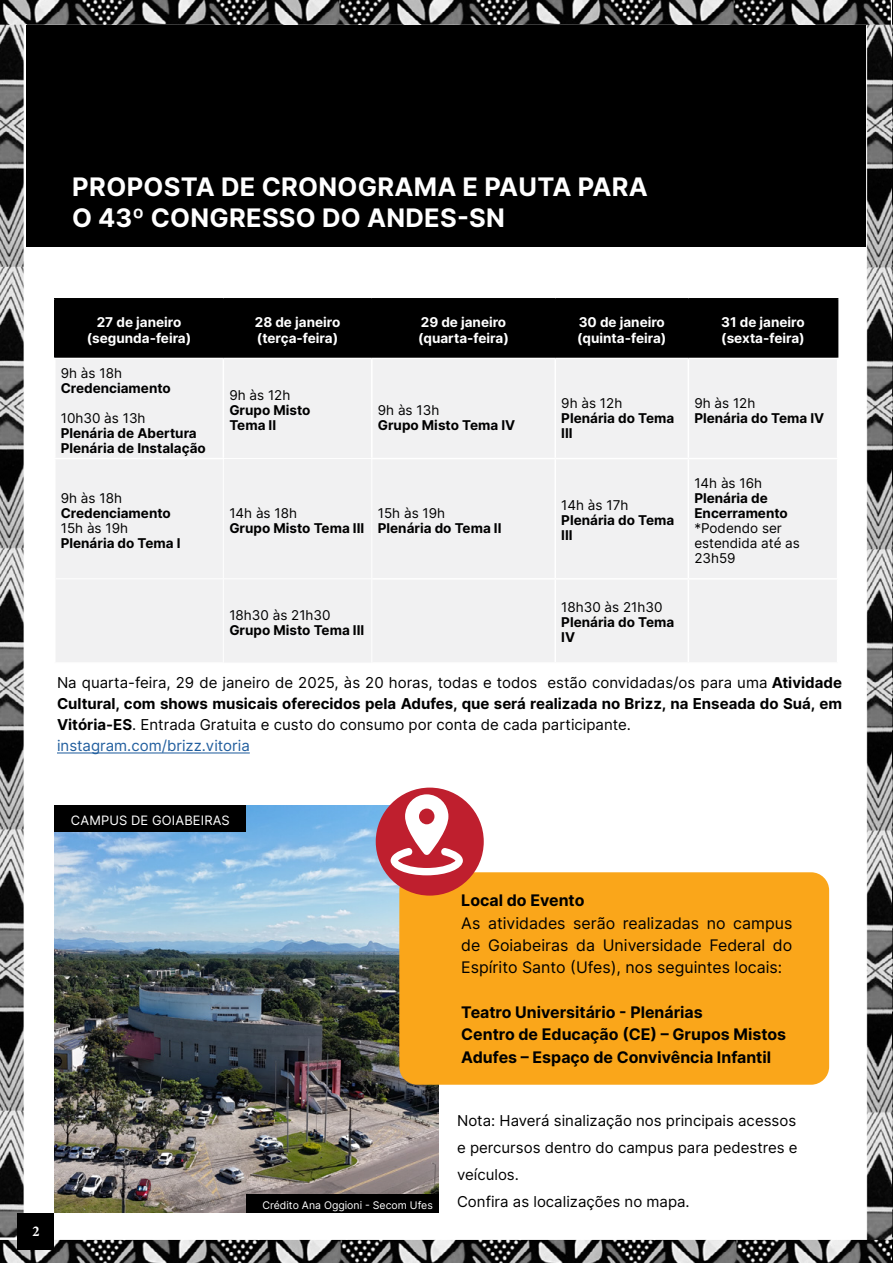
<style>
.page{position:relative;width:893px;height:1263px;background:#fff}
.page>*{position:absolute;margin:0;border:0;box-sizing:border-box;transform-origin:0 0}
.t1{font:700 25.5px/30.6px "Inter";letter-spacing:.01em;color:#fff}
.t2{font:700 15.9px/22.4px "Inter";color:#000}
.t3{font:15.9px/22.4px "Inter";color:#000;text-align:justify}
.t4{font:15px/27px "Inter";color:#000}
.t5{font:15px "Minion Pro Bold Cn Capt";color:#fff}
.t6{font:700 13.5px/15px "Inter";color:#000}
.t7{font:13.5px/15px "Inter";color:#000}
.t8{font:700 13.5px/16.5px "Inter";color:#fff}
.t9{font:12.9px "Inter";letter-spacing:.01em;color:#fff}
.t10{font:10.5px "Inter";color:#fff}
.s1{font-weight:700}
.s2{color:#215e9e}
</style>
<div class="page">
<img style="left:0;top:0;width:893px;height:1263px">
<div style="left:18px;top:1213px;width:36px;height:36px;background:#000"></div>
<h1 class="t1" style="left:72px;top:171px;width:577px">PROPOSTA DE CRONOGRAMA E PAUTA PARA<br>O 43º CONGRESSO DO ANDES-SN</h1>
<p class="t8" style="left:87px;top:313px;width:106px;text-align:center">27 de janeiro (segunda-feira)</p>
<p class="t8" style="left:255px;top:313px;width:87px">28 de janeiro (terça-feira)</p>
<p class="t8" style="left:418px;top:313px;width:92px">29 de janeiro (quarta-feira)</p>
<p class="t8" style="left:577px;top:313px;width:91px">30 de janeiro (quinta-feira)</p>
<p class="t8" style="left:721px;top:313px;width:85px">31 de janeiro (sexta-feira)</p>
<p class="t7" style="left:61px;top:365px;width:63px">9h às 18h</p>
<p class="t6" style="left:61px;top:380px;width:112px">Credenciamento</p>
<p class="t7" style="left:61px;top:410px;width:86px">10h30 às 13h</p>
<p class="t6" style="left:61px;top:425px;width:147px">Plenária de Abertura<br>Plenária de Instalação</p>
<p class="t7" style="left:229px;top:387px;width:63px">9h às 12h</p>
<p class="t6" style="left:229px;top:402px;width:83px">Grupo Misto<br>Tema II</p>
<p class="t7" style="left:378px;top:402px;width:63px">9h às 13h</p>
<p class="t7" style="left:561px;top:395px;width:63px">9h às 12h</p>
<p class="t6" style="left:561px;top:410px;width:115px">Plenária do Tema<br>III</p>
<p class="t7" style="left:694px;top:395px;width:63px">9h às 12h</p>
<p class="t6" style="left:694px;top:410px;width:132px">Plenária do Tema IV</p>
<p class="t6" style="left:378px;top:417px;width:139px">Grupo Misto Tema IV</p>
<p class="t7" style="left:61px;top:490px;width:63px">9h às 18h</p>
<p class="t6" style="left:61px;top:505px;width:112px">Credenciamento</p>
<p class="t7" style="left:61px;top:520px;width:69px">15h às 19h</p>
<p class="t6" style="left:61px;top:535px;width:121px">Plenária do Tema I</p>
<p class="t7" style="left:229px;top:505px;width:69px">14h às 18h</p>
<p class="t6" style="left:229px;top:520px;width:136px">Grupo Misto Tema III</p>
<p class="t7" style="left:378px;top:505px;width:69px">15h às 19h</p>
<p class="t6" style="left:378px;top:520px;width:125px">Plenária do Tema II</p>
<p class="t7" style="left:229px;top:607px;width:103px">18h30 às 21h30</p>
<p class="t6" style="left:229px;top:622px;width:136px">Grupo Misto Tema III</p>
<p class="t7" style="left:561px;top:497px;width:69px">14h às 17h</p>
<p class="t6" style="left:561px;top:512px;width:115px">Plenária do Tema<br>III</p>
<p class="t7" style="left:561px;top:600px;width:103px">18h30 às 21h30</p>
<p class="t6" style="left:561px;top:615px;width:115px">Plenária do Tema<br>IV</p>
<p class="t7" style="left:694px;top:475px;width:69px">14h às 16h</p>
<p class="t6" style="left:694px;top:490px;width:95px">Plenária de<br>Encerramento</p>
<p class="t7" style="left:694px;top:520px;width:107px">*Podendo ser estendida até as<br>23h59</p>
<p class="t4" style="left:57px;top:671px;width:786px;line-height:21px">Na quarta-feira, 29 de janeiro de 2025, às 20 horas, todas e todos estão convidadas/os para uma <span class="s1">Atividade Cultural, com shows musicais oferecidos pela Adufes, que será realizada no Brizz, na Enseada do Suá, em Vitória-ES</span>. Entrada Gratuita e custo do consumo por conta de cada participante.<br><span class="s2">instagram.com/brizz.vitoria</span></p>
<p class="t9" style="left:71px;top:811px;width:160px">CAMPUS DE GOIABEIRAS</p>
<p class="t5" style="left:32px;top:1221px;width:9px">2</p>
<p class="t10" style="left:262px;top:1197px;width:172px">Crédito Ana Oggioni - Secom Ufes</p>
<p class="t2" style="left:461px;top:889px;width:125px">Local do Evento</p>
<p class="t3" style="left:461px;top:911px;width:333px">As atividades serão realizadas no campus de Goiabeiras da Universidade Federal do Espírito Santo (Ufes), nos seguintes locais:</p>
<p class="t2" style="left:461px;top:1000px;width:326px">Teatro Universitário - Plenárias<br>Centro de Educação (CE) – Grupos Mistos<br>Adufes – Espaço de Convivência Infantil</p>
<p class="t4" style="left:457px;top:1107px;width:342px">Nota: Haverá sinalização nos principais acessos e percursos dentro do campus para pedestres e veículos.<br>Confira as localizações no mapa.</p>
</div>
